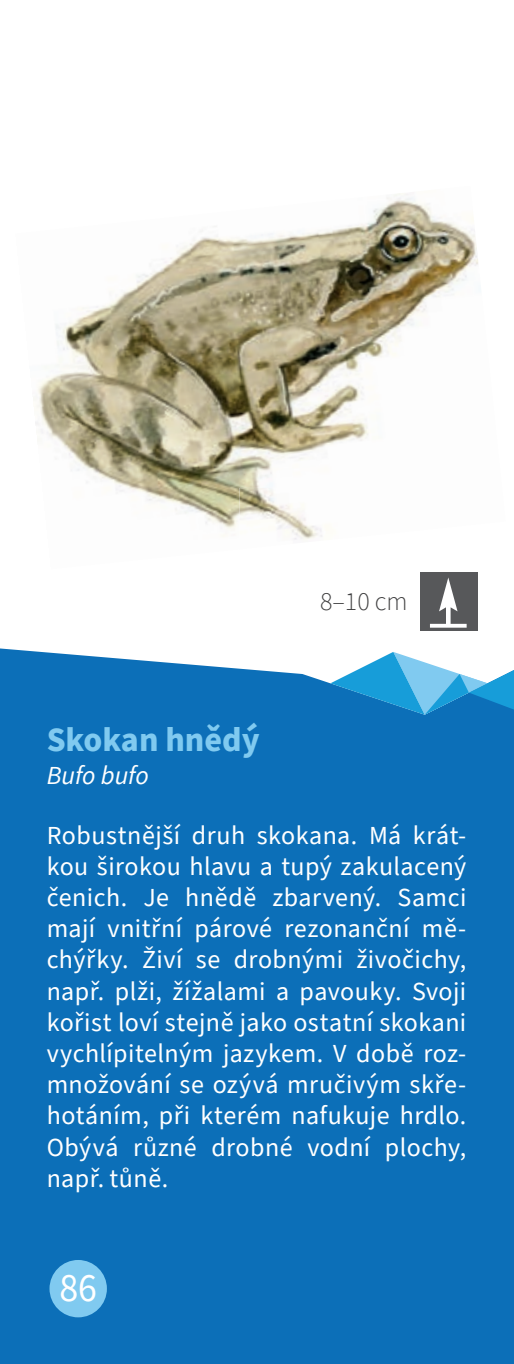
<style>
.page{position:relative;width:514px;height:1364px;background:#fff}
.page>*{position:absolute;margin:0;border:0;box-sizing:border-box;transform-origin:0 0}
.t1{font:40px "Source Sans Pro";color:#fff;scale:.95 1}
.t2{font:700 34px "Source Sans Pro";color:#80caf0}
.t3{font:26px/31.2px "Source Sans Pro";letter-spacing:.015em;color:#fff;text-align:justify}
.t4{font:italic 26px "Source Sans Pro";color:#fff}
.t5{font:300 26px "Source Sans Pro";color:#3e3e3f}
</style>
<div class="page">
<img style="left:33px;top:193px;width:445px;height:344px">
<img style="left:239px;top:488px;width:180px;height:52px">
<div style="left:419px;top:572px;width:58px;height:58px;background:#57585a"></div>
<svg style="left:430px;top:577px;width:36px;height:50px"></svg>
<div style="left:0;top:648px;width:514px;height:716px;background:#0c6fb8"></div>
<svg style="left:330px;top:652px;width:184px;height:62px"></svg>
<div style="left:49px;top:1260px;width:58px;height:57px;background:#80caf0;border-radius:50%"></div>
<svg style="left:0;top:1359px;width:4px;height:5px"></svg>
<svg style="left:509px;top:1359px;width:5px;height:5px"></svg>
<p class="t5" style="left:320px;top:584px;width:89px">8–10 cm</p>
<h2 class="t2" style="left:47px;top:716px;width:214px">Skokan hnědý</h2>
<p class="t4" style="left:47px;top:758px;width:103px">Bufo bufo</p>
<p class="t3" style="left:47px;top:820px;width:421px">Robustnější druh skokana. Má krát&shy;kou širokou hlavu a tupý zakulacený čenich. Je hnědě zbarvený. Samci mají vnitřní párové rezonanční mě&shy;chýřky. Živí se drobnými živočichy, např. plži, žížalami a pavouky. Svoji kořist loví stejně jako ostatní skokani vychlípitelným jazykem. V době roz&shy;množování se ozývá mručivým skře&shy;hotáním, při kterém nafukuje hrdlo.<br>Obývá různé drobné vodní plochy, např. tůně.</p>
<h1 class="t1" style="left:59px;top:1261px;width:41px">86</h1>
</div>
